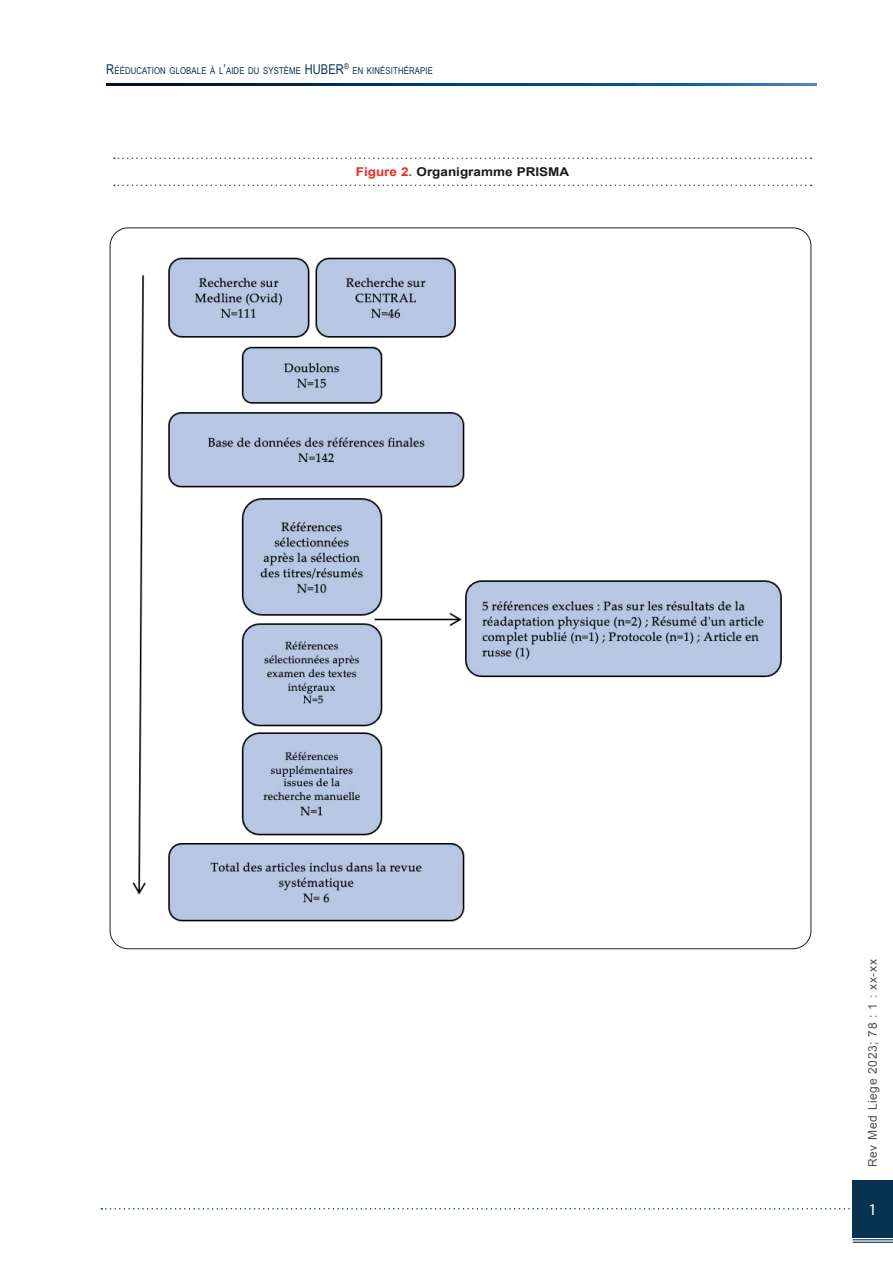
<style>
.page{position:relative;width:893px;height:1263px;background:#fff}
.page>*{position:absolute;margin:0;border:0;box-sizing:border-box;transform-origin:0 0}
.t1{font:16.5px "Myriad Pro";color:#fff}
.Légendes_Tab_et_Fig{font:700 12.15px "Arial";color:#1a1a1a;scale:1.11 1}
.t2{font:12px "Arial";letter-spacing:.05em;color:#505050}
.t3{font:9.45px "Arial Narrow";letter-spacing:.015em;color:#073250}
.s1{font-size:13.5px}
.s2{color:#ee2928}
</style>
<div class="page">
<svg style="left:101px;top:1208px;width:752px;height:1px"></svg>
<div style="left:853px;top:1180px;width:40px;height:57px;background:#073250"></div>
<hr style="left:853px;top:1239px;width:40px;height:1px;background:#073250">
<hr style="left:853px;top:1242px;width:40px;height:1px;background:#073250">
<svg style="left:106px;top:84px;width:710px;height:1px"></svg>
<img style="left:110px;top:229px;width:701px;height:720px">
<svg style="left:114px;top:158px;width:698px;height:1px"></svg>
<svg style="left:114px;top:185px;width:698px;height:1px"></svg>
<p class="t3" style="left:106px;top:63px;width:328px"><span class="s1">R</span>ÉÉDUCATION GLOBALE À L<span class="s1">’</span>AIDE DU SYSTÈME <span class="s1">HUBER</span><sup>®</sup> EN KINÉSITHÉRAPIE</p>
<p class="Légendes_Tab_et_Fig" style="left:356px;top:164px;width:194px"><span class="s2">Figure 2.</span> Organigramme PRISMA</p>
<p class="t2" style="left:865px;top:1167px;width:209px;rotate:-90deg">Rev Med Liege 2023; 78 : 1 : xx-xx</p>
<h1 class="t1" style="left:868px;top:1199px;width:10px">1</h1>
</div>
